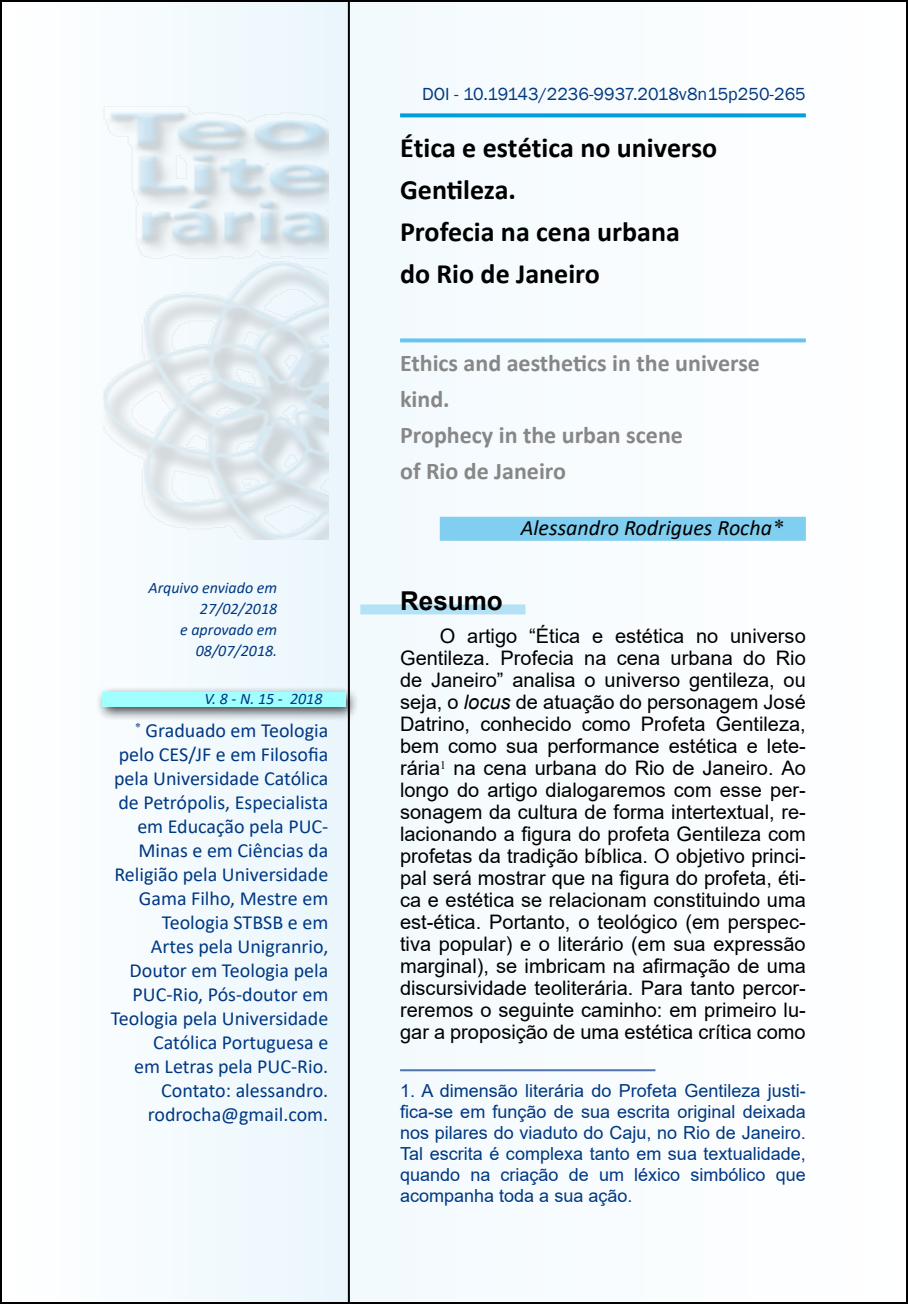
<style>
.page{position:relative;width:908px;height:1304px;background:#fff}
.page>*{position:absolute;margin:0;border:0;box-sizing:border-box;transform-origin:0 0}
.t1{font:700 28px/42px "Calibri";color:#000}
.t2{font:700 26px "Arial";color:#000}
.t3{font:700 24px/36px "Calibri";color:#878787}
.t4{font:italic 22px "Calibri";color:#000}
.t5{font:20px/22px "Arial";color:#000;text-align:justify}
.t6{font:20px/24px "Calibri";color:#003882;text-align:right}
.t7{font:18px/21px "Arial";color:#003882;text-align:justify}
.t8{font:18px "Franklin Gothic";color:#003882}
.t9{font:italic 16px/21px "Calibri";color:#003882;text-align:right}
.s1{font-family:"Times New Roman"}
.s2{font-style:italic}
</style>
<div class="page">
<div style="left:1px;top:1px;width:905px;height:1302px;background:#f8fcfe"></div>
<div style="left:0;top:0;width:350px;height:1304px;border:2px solid #000"></div>
<img style="left:103px;top:102px;width:225px;height:437px">
<div style="left:95px;top:685px;width:265px;height:36px;background:#000;opacity:.75"></div>
<div style="left:102px;top:692px;width:243px;height:15px;background:#a2ffff"></div>
<svg style="left:400px;top:113px;width:405px;height:4px;background:#18a7e2"></svg>
<svg style="left:400px;top:338px;width:405px;height:4px;background:#75caee"></svg>
<div style="left:439px;top:517px;width:366px;height:24px;background:#80cef0"></div>
<div style="left:360px;top:604px;width:165px;height:10px;background:#b3e2f6"></div>
<hr style="left:400px;top:1069px;width:255px;height:2px;background:#4d74a8">
<p class="t9" style="left:148px;top:576px;width:130px">Arquivo enviado em<br>27/02/2018<br>e aprovado em<br>08/07/2018.</p>
<p class="t9" style="left:204px;top:688px;width:119px">V. 8 - N. 15 - 2018</p>
<p class="t6" style="left:111px;top:718px;width:219px"><sup>*</sup> Graduado em Teologia pelo CES/JF e em Filosofia pela Universidade Católica de Petrópolis, Especialista em Educação pela PUC-<br>Minas e em Ciências da<br>Religião pela Universidade<br>Gama Filho, Mestre em<br>Teologia STBSB e em<br>Artes pela Unigranrio,<br>Doutor em Teologia pela<br>PUC-Rio, Pós-doutor em<br>Teologia pela Universidade<br>Católica Portuguesa e<br>em Letras pela PUC-Rio.<br>Contato: alessandro. rodrocha@gmail.com.</p>
<p class="t8" style="left:422px;top:82px;width:385px">DOI - 10.19143/2236-9937.2018v8n15p250-265</p>
<h1 class="t1" style="left:400px;top:126px;width:318px">Ética e estética no universo<br>Gentileza.<br>Profecia na cena urbana<br>do Rio de Janeiro</h1>
<p class="t3" style="left:400px;top:344px;width:361px">Ethics and aesthetics in the universe kind.<br>Prophecy in the urban scene<br>of Rio de Janeiro</p>
<p class="t4" style="left:520px;top:513px;width:264px">Alessandro Rodrigues Rocha<span class="s1">*</span></p>
<h2 class="t2" style="left:400px;top:583px;width:104px">Resumo</h2>
<p class="t5" style="left:400px;top:625px;width:407px;text-indent:40px">O artigo “Ética e estética no universo Gentileza. Profecia na cena urbana do Rio de Janeiro” analisa o universo gentileza, ou seja, o <span class="s2">locus</span> de atuação do personagem José Datrino, conhecido como Profeta Gentileza, bem como sua performance estética e lete&shy;rária<sup>1</sup> na cena urbana do Rio de Janeiro. Ao longo do artigo dialogaremos com esse per&shy;sonagem da cultura de forma intertextual, re&shy;lacionando a figura do profeta Gentileza com profetas da tradição bíblica. O objetivo princi&shy;pal será mostrar que na figura do profeta, éti&shy;ca e estética se relacionam constituindo uma est-ética. Portanto, o teológico (em perspec&shy;tiva popular) e o literário (em sua expressão marginal), se imbricam na afirmação de uma discursividade teoliterária. Para tanto percor&shy;reremos o seguinte caminho: em primeiro lu&shy;gar a proposição de uma estética crítica como</p>
<p class="t7" style="left:400px;top:1080px;width:407px">1. A dimensão literária do Profeta Gentileza justi&shy;fica-se em função de sua escrita original deixada nos pilares do viaduto do Caju, no Rio de Janeiro.<br>Tal escrita é complexa tanto em sua textualidade, quando na criação de um léxico simbólico que acompanha toda a sua ação.</p>
</div>
